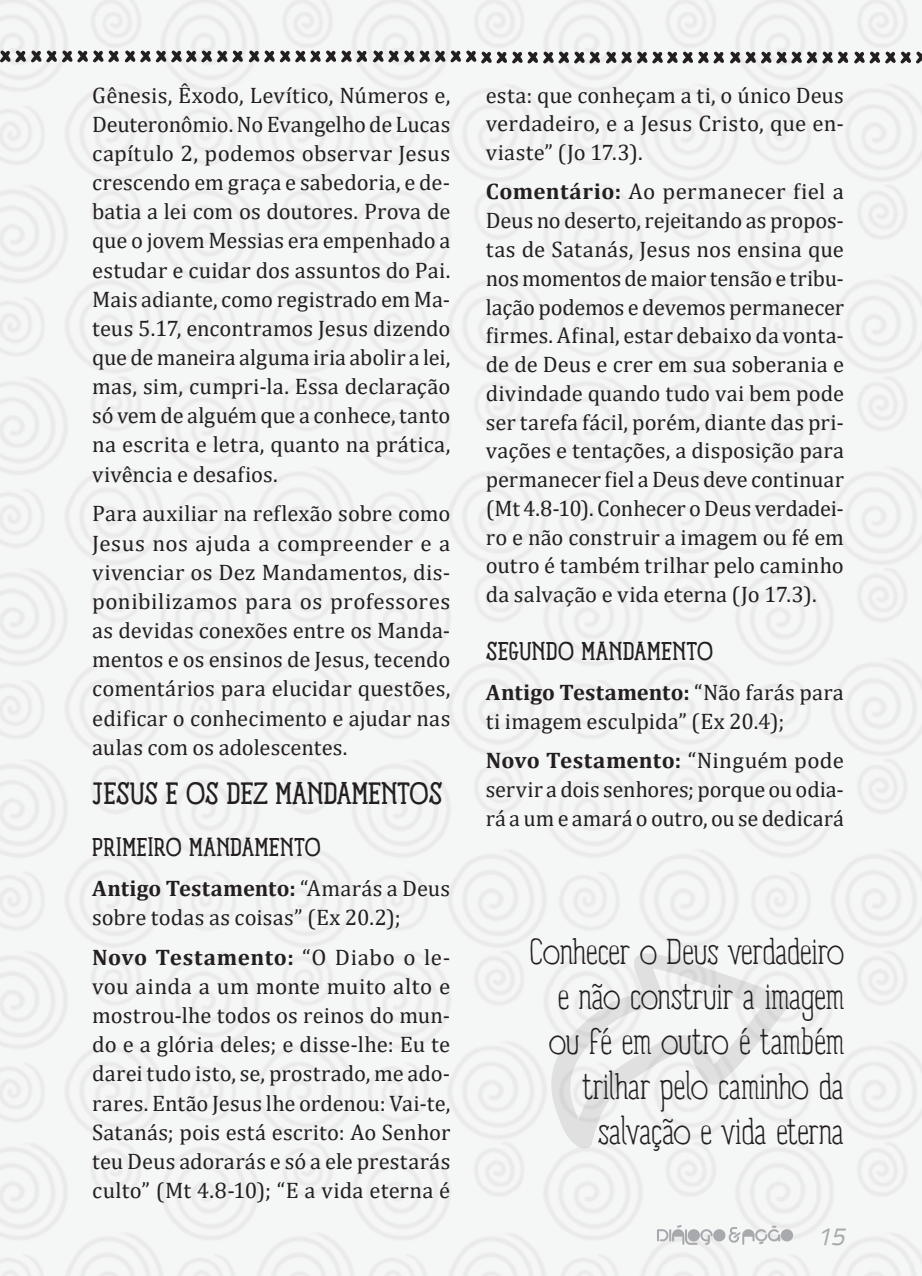
<style>
.page{position:relative;width:922px;height:1276px;background:#fff}
.page>*{position:absolute;margin:0;border:0;box-sizing:border-box;transform-origin:0 0}
.t1{font:300 35px/45px "Panforte Serif";letter-spacing:-.005em;color:#231f20;text-align:right}
.sub{font:30px "Panforte Serif";letter-spacing:-.005em;color:#231f20}
.sub_subt{font:25px "Panforte Serif";letter-spacing:.02em;color:#231f20}
.t2{font:italic 25px "Panefresco 400 wt";color:#a8a9ad}
.TEXTO{font:22.5px/29.2px "Cambria";letter-spacing:.005em;color:#231f20;text-align:justify}
.s1{font-weight:700}
</style>
<div class="page">
<img style="left:1px;top:0;width:920px;height:1276px">
<hr style="left:0;top:0;width:1px;height:1276px;background:#d1d2d4">
<svg style="left:605px;top:51px;width:118px;height:13px"></svg>
<svg style="left:729px;top:51px;width:118px;height:13px"></svg>
<svg style="left:853px;top:51px;width:68px;height:13px"></svg>
<svg style="left:0;top:50px;width:599px;height:14px"></svg>
<svg style="left:656px;top:1225px;width:136px;height:19px"></svg>
<svg style="left:549px;top:951px;width:244px;height:198px;fill:#f5f5f5"></svg>
<p class="TEXTO" style="left:92px;top:80px;width:359px">Gênesis, Êxodo, Levítico, Números e, Deuteronômio. No Evangelho de Lucas capítulo 2, podemos observar Jesus crescendo em graça e sabedoria, e de&shy;batia a lei com os doutores. Prova de que o jovem Messias era empenhado a estudar e cuidar dos assuntos do Pai.<br>Mais adiante, como registrado em Ma&shy;teus 5.17, encontramos Jesus dizendo que de maneira alguma iria abolir a lei, mas, sim, cumpri-la. Essa declaração só vem de alguém que a conhece, tanto na escrita e letra, quanto na prática, vivência e desafios.</p>
<p class="TEXTO" style="left:92px;top:499px;width:359px">Para auxiliar na reflexão sobre como Jesus nos ajuda a compreender e a vivenciar os Dez Mandamentos, dis&shy;ponibilizamos para os professores as devidas conexões entre os Manda&shy;mentos e os ensinos de Jesus, tecendo comentários para elucidar questões, edificar o conhecimento e ajudar nas aulas com os adolescentes.</p>
<p class="sub" style="left:92px;top:774px;width:351px">JESUS E OS DEZ MANDAMENTOS</p>
<p class="sub_subt" style="left:92px;top:830px;width:230px">PRIMEIRO MANDAMENTO</p>
<p class="TEXTO" style="left:92px;top:873px;width:359px"><span class="s1">Antigo Testamento:</span> “Amarás a Deus sobre todas as coisas” (Ex 20.2);</p>
<p class="TEXTO" style="left:92px;top:942px;width:359px"><span class="s1">Novo Testamento:</span> “O Diabo o le&shy;vou ainda a um monte muito alto e mostrou-lhe todos os reinos do mun&shy;do e a glória deles; e disse-lhe: Eu te darei tudo isto, se, prostrado, me ado&shy;rares. Então Jesus lhe ordenou: Vai-te, Satanás; pois está escrito: Ao Senhor teu Deus adorarás e só a ele prestarás culto” (Mt 4.8-10); “E a vida eterna é</p>
<p class="TEXTO" style="left:485px;top:80px;width:359px">esta: que conheçam a ti, o único Deus verdadeiro, e a Jesus Cristo, que en&shy;viaste” (Jo 17.3).</p>
<p class="TEXTO" style="left:485px;top:177px;width:359px"><span class="s1">Comentário:</span> Ao permanecer fiel a Deus no deserto, rejeitando as propos&shy;tas de Satanás, Jesus nos ensina que nos momentos de maior tensão e tribu&shy;lação podemos e devemos permanecer firmes. Afinal, estar debaixo da vonta&shy;de de Deus e crer em sua soberania e divindade quando tudo vai bem pode ser tarefa fácil, porém, diante das pri&shy;vações e tentações, a disposição para permanecer fiel a Deus deve continuar (Mt 4.8-10). Conhecer o Deus verdadei&shy;ro e não construir a imagem ou fé em outro é também trilhar pelo caminho da salvação e vida eterna (Jo 17.3).</p>
<p class="sub_subt" style="left:485px;top:635px;width:229px">SEGUNDO MANDAMENTO</p>
<p class="TEXTO" style="left:485px;top:678px;width:359px"><span class="s1">Antigo Testamento:</span> “Não farás para ti imagem esculpida” (Ex 20.4);</p>
<p class="TEXTO" style="left:485px;top:746px;width:359px"><span class="s1">Novo Testamento:</span> “Ninguém pode servir a dois senhores; porque ou odia&shy;rá a um e amará o outro, ou se dedicará</p>
<p class="t1" style="left:529px;top:931px;width:316px">Conhecer o Deus verdadeiro e não construir a imagem ou fé em outro é também trilhar pelo caminho da salvação e vida eterna</p>
<p class="t2" style="left:817px;top:1217px;width:28px">15</p>
</div>
